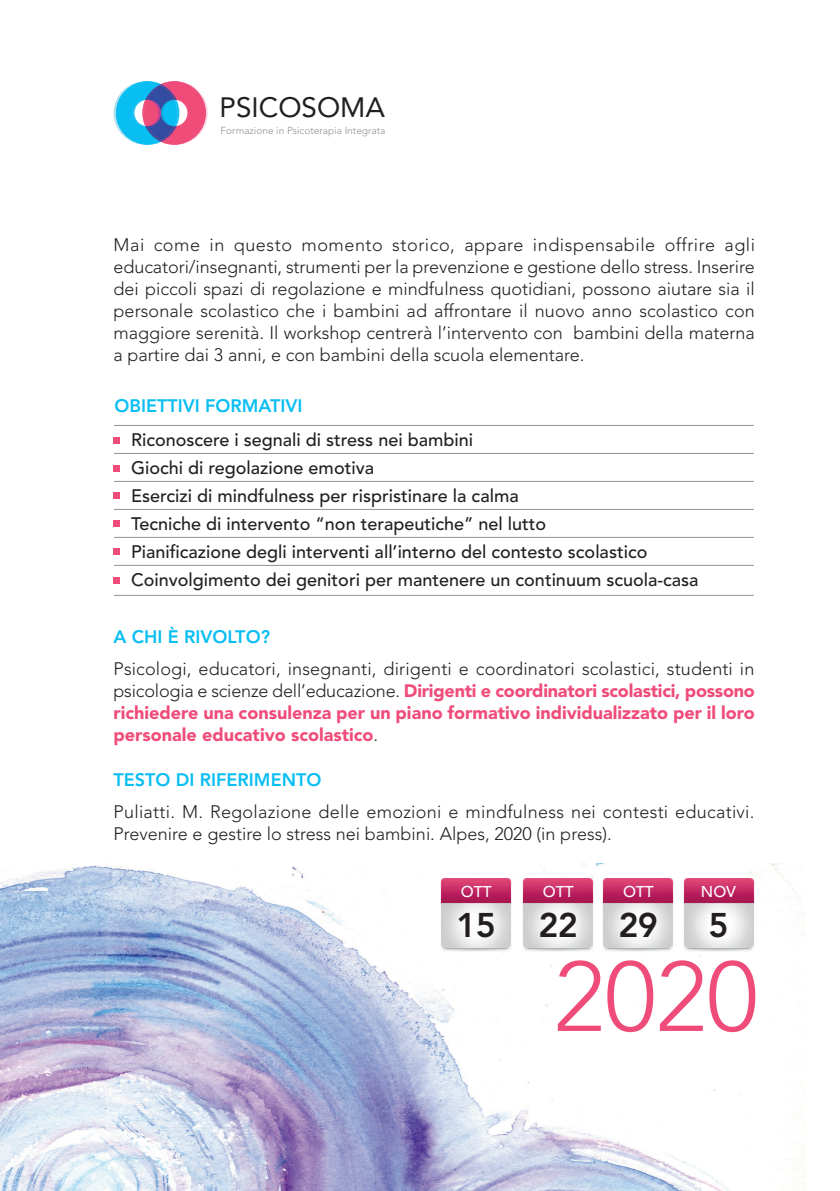
<style>
.page{position:relative;width:840px;height:1191px;background:#fff}
.page>*{position:absolute;margin:0;border:0;box-sizing:border-box;transform-origin:0 0}
.t1{font:300 98px "Avenir LT Std";color:#f04c7a}
.t2{font:800 34px "Avenir LT Std";color:#231f20}
.t3{font:27.8px "Avenir LT Std";color:#231f20}
.t4{font:300 18px/22px "Avenir LT Std";color:#231f20;text-align:justify}
.t5{font:500 18px/28px "Avenir LT Std";color:#231f20}
.t6{font:900 18px/22px "Avenir LT Std";color:#f04c7a;text-align:justify}
.t7{font:800 18px "Avenir LT Std";color:#09bef2}
.t8{font:500 15.6px "Avenir LT Std";color:#fff}
.t9{font:300 10.2px "Avenir LT Std";color:#8f9194}
.s1{font-weight:300;color:#231f20}
</style>
<div class="page">
<img style="left:0;top:863px;width:806px;height:328px">
<svg style="left:113px;top:81px;width:95px;height:64px"></svg>
<img style="left:440px;top:878px;width:71px;height:73px">
<img style="left:522px;top:878px;width:71px;height:73px">
<img style="left:602px;top:878px;width:71px;height:73px">
<img style="left:682px;top:878px;width:71px;height:73px">
<div style="left:113px;top:437px;width:7px;height:7px;background:#f04c7a"></div>
<hr style="left:114px;top:425px;width:639px;height:1px;background:#8f9194">
<hr style="left:114px;top:453px;width:639px;height:1px;background:#8f9194">
<hr style="left:114px;top:481px;width:639px;height:1px;background:#8f9194">
<hr style="left:114px;top:509px;width:639px;height:1px;background:#8f9194">
<hr style="left:114px;top:537px;width:639px;height:1px;background:#8f9194">
<hr style="left:114px;top:565px;width:639px;height:1px;background:#8f9194">
<hr style="left:114px;top:595px;width:639px;height:1px;background:#8f9194">
<div style="left:113px;top:465px;width:7px;height:6px;background:#f04c7a"></div>
<div style="left:113px;top:492px;width:7px;height:7px;background:#f04c7a"></div>
<div style="left:113px;top:520px;width:7px;height:7px;background:#f04c7a"></div>
<div style="left:113px;top:548px;width:7px;height:7px;background:#f04c7a"></div>
<div style="left:113px;top:577px;width:7px;height:7px;background:#f04c7a"></div>
<h3 class="t3" style="left:219px;top:92px;width:167px">PSICOSOMA</h3>
<p class="t9" style="left:220px;top:125px;width:166px">Formazione in Psicoterapia Integrata</p>
<p class="t4" style="left:113px;top:234px;width:642px">Mai come in questo momento storico, appare indispensabile offrire agli educatori/insegnanti, strumenti per la prevenzione e gestione dello stress. Inserire dei piccoli spazi di regolazione e mindfulness quotidiani, possono aiutare sia il personale scolastico che i bambini ad affrontare il nuovo anno scolastico con maggiore serenità. Il workshop centrerà l’intervento con bambini della materna a partire dai 3 anni, e con bambini della scuola elementare.</p>
<p class="t7" style="left:114px;top:395px;width:189px">OBIETTIVI FORMATIVI</p>
<p class="t5" style="left:131px;top:426px;width:568px">Riconoscere i segnali di stress nei bambini<br>Giochi di regolazione emotiva<br>Esercizi di mindfulness per rispristinare la calma<br>Tecniche di intervento “non terapeutiche” nel lutto<br>Pianificazione degli interventi all’interno del contesto scolastico Coinvolgimento dei genitori per mantenere un continuum scuola-casa</p>
<p class="t7" style="left:113px;top:626px;width:158px">A CHI È RIVOLTO?</p>
<p class="t6" style="left:113px;top:657px;width:642px"><span class="s1">Psicologi, educatori, insegnanti, dirigenti e coordinatori scolastici, studenti in psicologia e scienze dell’educazione.</span> Dirigenti e coordinatori scolastici, possono richiedere una consulenza per un piano formativo individualizzato per il loro personale educativo scolastico<span class="s1">.</span></p>
<p class="t7" style="left:113px;top:769px;width:209px">TESTO DI RIFERIMENTO</p>
<p class="t4" style="left:113px;top:801px;width:642px">Puliatti. M. Regolazione delle emozioni e mindfulness nei contesti educativi.<br>Prevenire e gestire lo stress nei bambini. Alpes, 2020 (in press).</p>
<p class="t8" style="left:460px;top:882px;width:32px">OTT</p>
<h2 class="t2" style="left:456px;top:904px;width:41px">15</h2>
<p class="t8" style="left:542px;top:882px;width:32px">OTT</p>
<h2 class="t2" style="left:538px;top:904px;width:41px">22</h2>
<p class="t8" style="left:622px;top:882px;width:32px">OTT</p>
<h2 class="t2" style="left:618px;top:904px;width:41px">29</h2>
<p class="t8" style="left:700px;top:882px;width:37px">NOV</p>
<h2 class="t2" style="left:708px;top:904px;width:22px">5</h2>
<h1 class="t1" style="left:553px;top:939px;width:205px">2020</h1>
</div>
